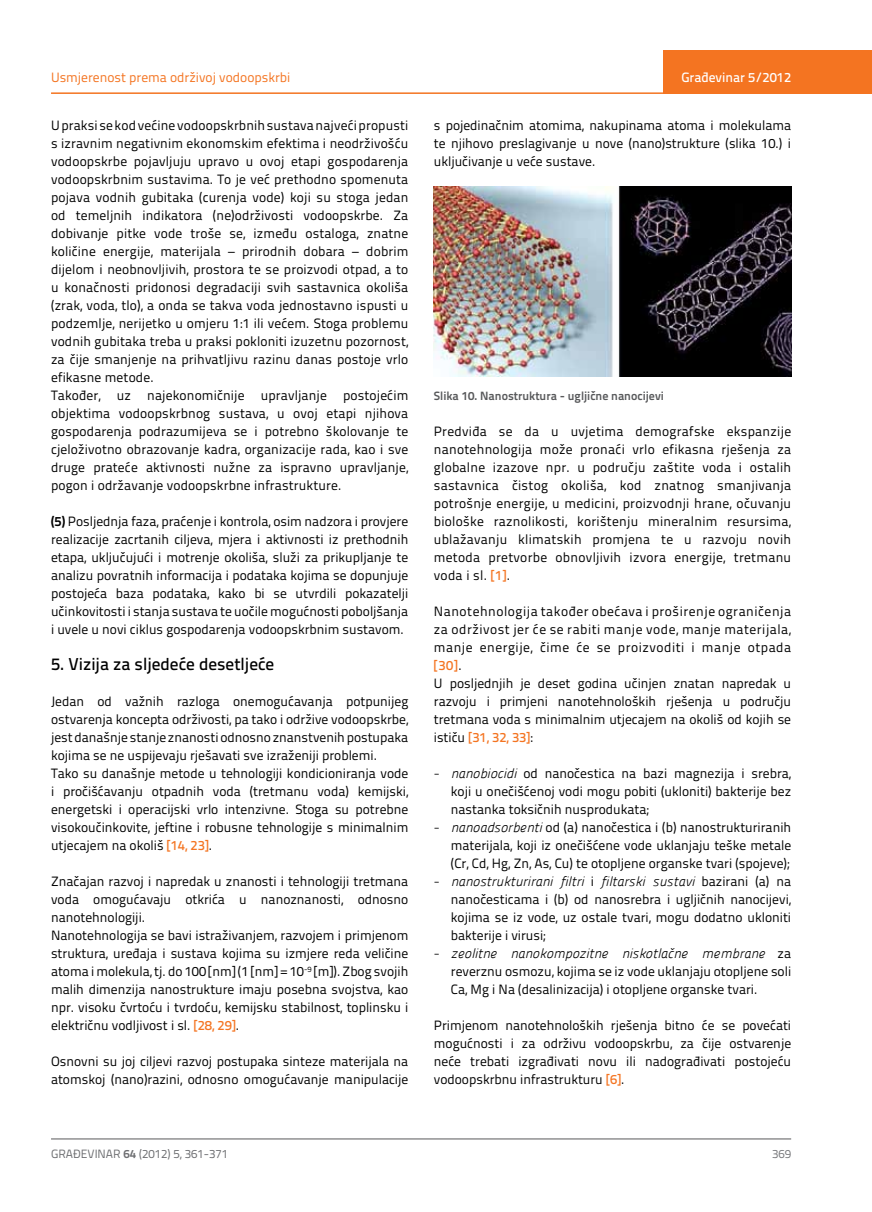
<style>
.page{position:relative;width:872px;height:1212px;background:#fff}
.page>*{position:absolute;margin:0;border:0;box-sizing:border-box;transform-origin:0 0}
.t1{font:500 17.25px "Titillium Text 22 L";color:#000}
.t2{font:13.5px/18px "Titillium Text 22 L";color:#000;text-align:justify}
.t3{font:13.5px/18px "Titillium Text 22 L";letter-spacing:.02em;color:#000}
.t4{font:italic 13.5px "Panefresco 250 wt";color:#000}
.t5{font:13.5px "Titillium Text 22 L";color:#f47421}
.t6{font:500 13.5px "Titillium Text 22 L";color:#fff}
.t7{font:700 12px "Titillium Text 22 L";color:#58595b}
.t8{font:12px "Titillium Text 22 L";color:#6d6e71}
.t9{font:12px "Titillium Text 22 L";color:#797a7d}
.s1{font-weight:700}
.s2{font-weight:500;color:#f47421}
.s3{font-weight:300}
.s4{font-family:"Panefresco 250 wt";font-style:italic}
.s5{font-family:"Titillium Text 22 L";font-weight:300;font-style:normal}
.s6{font-family:"Titillium Text 22 L";font-style:normal}
</style>
<div class="page">
<hr style="left:51px;top:92px;width:821px;height:2px;background:#f47421">
<div style="left:663px;top:50px;width:209px;height:44px;background:#f47421"></div>
<hr style="left:51px;top:1139px;width:740px;height:1px;background:#58595b">
<img style="left:434px;top:187px;width:357px;height:189px">
<p class="t5" style="left:51px;top:68px;width:241px">Usmjerenost prema održivoj vodoopskrbi</p>
<p class="t2" style="left:51px;top:115px;width:359px;text-align:left">U praksi se kod većine vodoopskrbnih sustava najveći propusti s izravnim negativnim ekonomskim efektima i neodrživošću vodoopskrbe pojavljuju upravo u ovoj etapi gospodarenja vodoopskrbnim sustavima. To je već prethodno spomenuta pojava vodnih gubitaka (curenja vode) koji su stoga jedan od temeljnih indikatora (ne)održivosti vodoopskrbe. Za dobivanje pitke vode troše se, između ostaloga, znatne količine energije, materijala – prirodnih dobara – dobrim dijelom i neobnovljivih, prostora te se proizvodi otpad, a to u konačnosti pridonosi degradaciji svih sastavnica okoliša (zrak, voda, tlo), a onda se takva voda jednostavno ispusti u podzemlje, nerijetko u omjeru 1:1 ili većem. Stoga problemu vodnih gubitaka treba u praksi pokloniti izuzetnu pozornost, za čije smanjenje na prihvatljivu razinu danas postoje vrlo efikasne metode.<br>Također, uz najekonomičnije upravljanje postojećim objektima vodoopskrbnog sustava, u ovoj etapi njihova gospodarenja podrazumijeva se i potrebno školovanje te cjeloživotno obrazovanje kadra, organizacije rada, kao i sve druge prateće aktivnosti nužne za ispravno upravljanje, pogon i održavanje vodoopskrbne infrastrukture.</p>
<p class="t2" style="left:51px;top:511px;width:359px"><span class="s1">(5)</span> Posljednja faza, praćenje i kontrola, osim nadzora i provjere realizacije zacrtanih ciljeva, mjera i aktivnosti iz prethodnih etapa, uključujući i motrenje okoliša, služi za prikupljanje te analizu povratnih informacija i podataka kojima se dopunjuje postojeća baza podataka, kako bi se utvrdili pokazatelji učinkovitosti i stanja sustava te uočile mogućnosti poboljšanja i uvele u novi ciklus gospodarenja vodoopskrbnim sustavom.</p>
<p class="t1" style="left:51px;top:651px;width:225px">5. Vizija za sljedeće desetljeće</p>
<p class="t2" style="left:51px;top:691px;width:359px;text-align:left">Jedan od važnih razloga onemogućavanja potpunijeg ostvarenja koncepta održivosti, pa tako i održive vodoopskrbe, jest današnje stanje znanosti odnosno znanstvenih postupaka kojima se ne uspijevaju rješavati sve izraženiji problemi.<br>Tako su današnje metode u tehnologiji kondicioniranja vode i pročišćavanju otpadnih voda (tretmanu voda) kemijski, energetski i operacijski vrlo intenzivne. Stoga su potrebne visokoučinkovite, jeftine i robusne tehnologije s minimalnim utjecajem na okoliš <span class="s2">[14, 23]</span>.</p>
<p class="t2" style="left:51px;top:872px;width:359px;text-align:left">Značajan razvoj i napredak u znanosti i tehnologiji tretmana voda omogućavaju otkrića u nanoznanosti, odnosno nanotehnologiji.<br>Nanotehnologija se bavi istraživanjem, razvojem i primjenom struktura, uređaja i sustava kojima su izmjere reda veličine atoma i molekula, tj. do 100 [nm] (1 [nm] = 10<sup>-9</sup> [m]). Zbog svojih malih dimenzija nanostrukture imaju posebna svojstva, kao npr. visoku čvrtoću i tvrdoću, kemijsku stabilnost, toplinsku i električnu vodljivost i sl. <span class="s2">[28, 29]</span>.</p>
<p class="t2" style="left:51px;top:1052px;width:359px">Osnovni su joj ciljevi razvoj postupaka sinteze materijala na atomskoj (nano)razini, odnosno omogućavanje manipulacije</p>
<p class="t6" style="left:681px;top:67px;width:111px">Građevinar 5/2012</p>
<p class="t2" style="left:434px;top:115px;width:359px">s pojedinačnim atomima, nakupinama atoma i molekulama te njihovo preslagivanje u nove (nano)strukture (slika 10.) i uključivanje u veće sustave.</p>
<p class="t7" style="left:434px;top:386px;width:231px">Slika 10. Nanostruktura - ugljične nanocijevi</p>
<p class="t2" style="left:434px;top:421px;width:359px">Predviđa se da u uvjetima demografske ekspanzije nanotehnologija može pronaći vrlo efikasna rješenja za globalne izazove npr. u području zaštite voda i ostalih sastavnica čistog okoliša, kod znatnog smanjivanja potrošnje energije, u medicini, proizvodnji hrane, očuvanju biološke raznolikosti, korištenju mineralnim resursima, ublažavanju klimatskih promjena te u razvoju novih metoda pretvorbe obnovljivih izvora energije, tretmanu voda i sl. <span class="s2">[1]</span>.</p>
<p class="t3" style="left:434px;top:601px;width:359px">Nanotehnologija također obećava i proširenje ograničenja za održivost jer će se rabiti manje vode, manje materijala, manje energije, čime će se proizvoditi i manje otpada <span class="s2">[30]</span>.<br>U posljednjih je deset godina učinjen znatan napredak u razvoju i primjeni nanotehnoloških rješenja u području tretmana voda s minimalnim utjecajem na okoliš od kojih se ističu <span class="s2">[31, 32, 33]</span>:</p>
<p class="t2" style="left:451px;top:763px;width:342px;text-indent:-17px"><span class="s3">-</span> <span class="s4">nanobiocidi</span> od nanočestica na bazi magnezija i srebra, koji u onečišćenoj vodi mogu pobiti (ukloniti) bakterije bez nastanka toksičnih nusprodukata;</p>
<p class="t2" style="left:451px;top:818px;width:342px;text-indent:-17px"><span class="s3">-</span> <span class="s4">nanoadsorbenti</span> od (a) nanočestica i (b) nanostrukturiranih materijala, koji iz onečišćene vode uklanjaju teške metale (Cr, Cd, Hg, Zn, As, Cu) te otopljene organske tvari (spojeve);</p>
<p class="t4" style="left:434px;top:871px;width:359px"><span class="s5">-</span> nanostrukturirani filtri <span class="s6">i</span> filtarski sustavi <span class="s6">bazirani (a) na</span></p>
<p class="t2" style="left:451px;top:890px;width:342px">nanočesticama i (b) od nanosrebra i ugljičnih nanocijevi, kojima se iz vode, uz ostale tvari, mogu dodatno ukloniti bakterije i virusi;</p>
<p class="t4" style="left:434px;top:943px;width:359px"><span class="s5">-</span> zeolitne nanokompozitne niskotlačne membrane <span class="s6">za</span></p>
<p class="t2" style="left:451px;top:962px;width:342px">reverznu osmozu, kojima se iz vode uklanjaju otopljene soli<br>Ca, Mg i Na (desalinizacija) i otopljene organske tvari.</p>
<p class="t2" style="left:434px;top:1016px;width:359px">Primjenom nanotehnoloških rješenja bitno će se povećati mogućnosti i za održivu vodoopskrbu, za čije ostvarenje neće trebati izgrađivati novu ili nadograđivati postojeću vodoopskrbnu infrastrukturu <span class="s2">[6]</span>.</p>
<p class="t8" style="left:51px;top:1144px;width:179px">GRAĐEVINAR <span class="s1">64</span> (2012) 5, 361-371</p>
<p class="t9" style="left:772px;top:1144px;width:21px">369</p>
</div>
